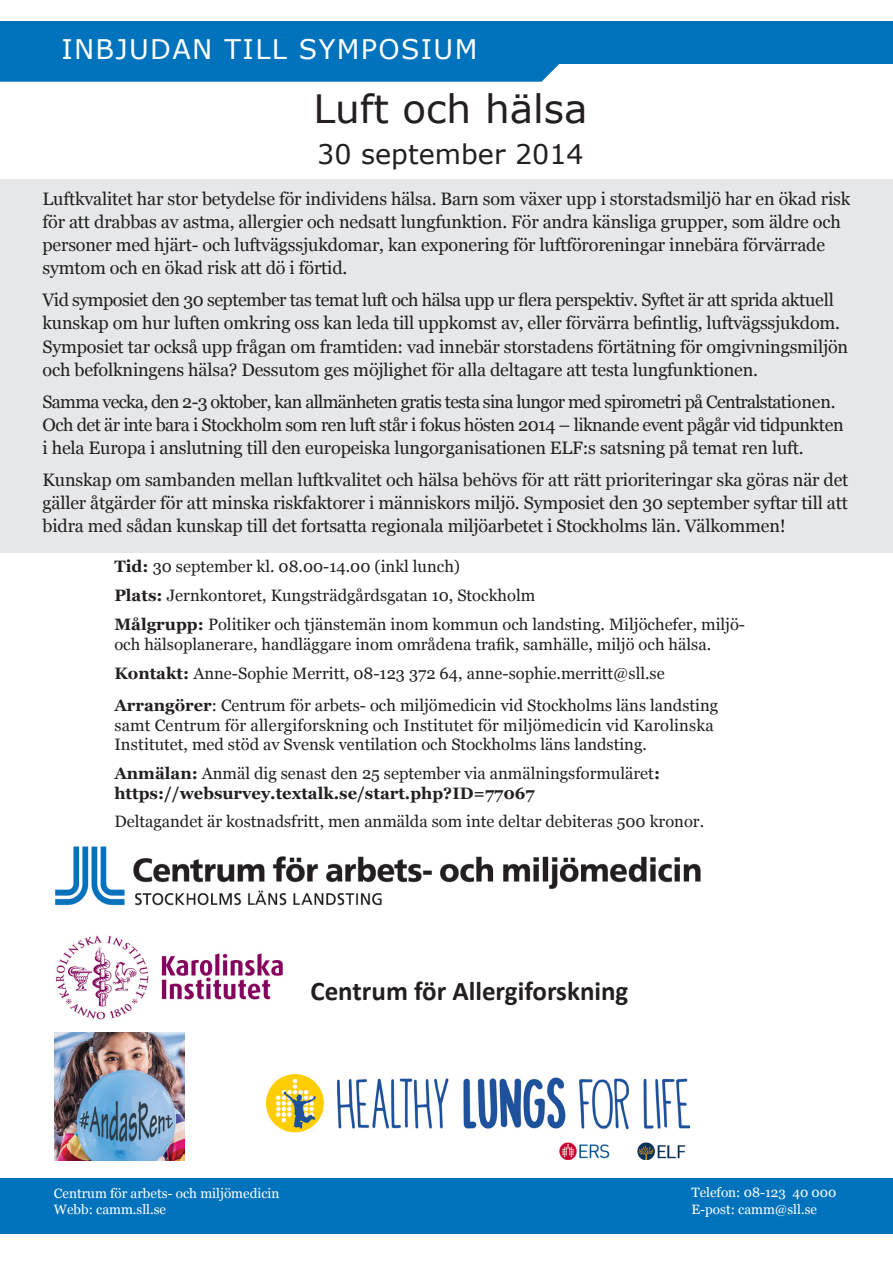
<style>
.page{position:relative;width:893px;height:1263px;background:#fff}
.page>*{position:absolute;margin:0;border:0;box-sizing:border-box;transform-origin:0 0}
.t1{font:39px "Verdana";color:#231f20}
.Programtext{font:700 27px "Calibri";color:#231f20}
.t2{font:27px "Verdana";letter-spacing:.05em;color:#fff}
.t3{font:27px "Verdana";color:#231f20}
.Ingress{font:18px/23.2px "Georgia";letter-spacing:-.01em;color:#231f20}
.Ingress-2{font:18px/23.2px "Georgia";letter-spacing:-.03em;color:#231f20}
.Programtext-2{font:16.5px/19.5px "Georgia";color:#231f20}
.Programtext-3{font:700 16.5px/19.5px "Georgia";color:#231f20}
.Adresstext{font:13.5px "Georgia";color:#fff}
.s1{font-weight:700}
.s2{font-weight:400}
</style>
<div class="page">
<svg style="left:0;top:64px;width:559px;height:18px"></svg>
<div style="left:0;top:21px;width:893px;height:43px;background:#0073bc"></div>
<div style="left:0;top:179px;width:893px;height:374px;background:#e6e7e9"></div>
<div style="left:0;top:1178px;width:893px;height:55px;background:#0073bc"></div>
<img style="left:54px;top:935px;width:229px;height:98px">
<img style="left:55px;top:846px;width:646px;height:60px">
<img style="left:266px;top:1075px;width:423px;height:84px">
<img style="left:54px;top:1033px;width:131px;height:127px">
<h2 class="t2" style="left:61px;top:31px;width:418px">INBJUDAN TILL SYMPOSIUM</h2>
<h1 class="t1" style="left:313px;top:82px;width:276px">Luft och hälsa</h1>
<h2 class="t3" style="left:317px;top:135px;width:268px">30 september 2014</h2>
<p class="Ingress" style="left:43px;top:187px;width:809px">Luftkvalitet har stor betydelse för individens hälsa. Barn som växer upp i storstadsmiljö har en ökad risk för att drabbas av astma, allergier och nedsatt lungfunktion. För andra känsliga grupper, som äldre och personer med hjärt- och luftvägssjukdomar, kan exponering för luftföroreningar innebära förvärrade symtom och en ökad risk att dö i förtid.</p>
<p class="Ingress" style="left:43px;top:289px;width:807px">Vid symposiet den 30 september tas temat luft och hälsa upp ur flera perspektiv. Syftet är att sprida aktuell kunskap om hur luften omkring oss kan leda till uppkomst av, eller förvärra befintlig, luftvägssjukdom.<br>Symposiet tar också upp frågan om framtiden: vad innebär storstadens förtätning för omgivningsmiljön och befolkningens hälsa? Dessutom ges möjlighet för alla deltagare att testa lungfunktionen.</p>
<p class="Ingress-2" style="left:43px;top:390px;width:803px">Samma vecka, den 2-3 oktober, kan allmänheten gratis testa sina lungor med spirometri på Centralstationen.<br>Och det är inte bara i Stockholm som ren luft står i fokus hösten 2014 – liknande event pågår vid tidpunkten i hela Europa i anslutning till den europeiska lungorganisationen ELF:s satsning på temat ren luft.</p>
<p class="Ingress" style="left:43px;top:468px;width:807px;text-align:justify">Kunskap om sambanden mellan luftkvalitet och hälsa behövs för att rätt prioriteringar ska göras när det gäller åtgärder för att minska riskfaktorer i människors miljö. Symposiet den 30 september syftar till att bidra med sådan kunskap till det fortsatta regionala miljöarbetet i Stockholms län. Välkommen!</p>
<p class="Programtext-2" style="left:114px;top:557px;width:347px"><span class="s1">Tid:</span> 30 september kl. 08.00-14.00 (inkl lunch)</p>
<p class="Programtext-2" style="left:114px;top:586px;width:422px"><span class="s1">Plats:</span> Jernkontoret, Kungsträdgårdsgatan 10, Stockholm</p>
<p class="Programtext-2" style="left:114px;top:615px;width:632px"><span class="s1">Målgrupp:</span> Politiker och tjänstemän inom kommun och landsting. Miljöchefer, miljö&shy;och hälsoplanerare, handläggare inom områdena trafik, samhälle, miljö och hälsa.</p>
<p class="Programtext-2" style="left:114px;top:664px;width:552px"><span class="s1">Kontakt:</span> Anne-Sophie Merritt, 08-123 372 64, anne-sophie.merritt@sll.se</p>
<p class="Programtext-2" style="left:114px;top:696px;width:605px"><span class="s1">Arrangörer</span>: Centrum för arbets- och miljömedicin vid Stockholms läns landsting samt Centrum för allergiforskning och Institutet för miljömedicin vid Karolinska<br>Institutet, med stöd av Svensk ventilation och Stockholms läns landsting.</p>
<p class="Programtext-3" style="left:114px;top:764px;width:547px">Anmälan: <span class="s2">Anmäl dig senast den 25 september via anmälningsformuläret</span>: https://websurvey.textalk.se/start.php?ID=77067</p>
<p class="Programtext-2" style="left:114px;top:812px;width:591px">Deltagandet är kostnadsfritt, men anmälda som inte deltar debiteras 500 kronor.</p>
<p class="Programtext" style="left:310px;top:974px;width:320px">Centrum för Allergiforskning</p>
<p class="Adresstext" style="left:54px;top:1185px;width:227px">Centrum för arbets- och miljömedicin</p>
<p class="Adresstext" style="left:54px;top:1201px;width:114px">Webb: camm.sll.se</p>
<p class="Adresstext" style="left:691px;top:1184px;width:147px">Telefon: 08-123 40 000</p>
<p class="Adresstext" style="left:691px;top:1201px;width:127px">E-post: camm@sll.se</p>
</div>
